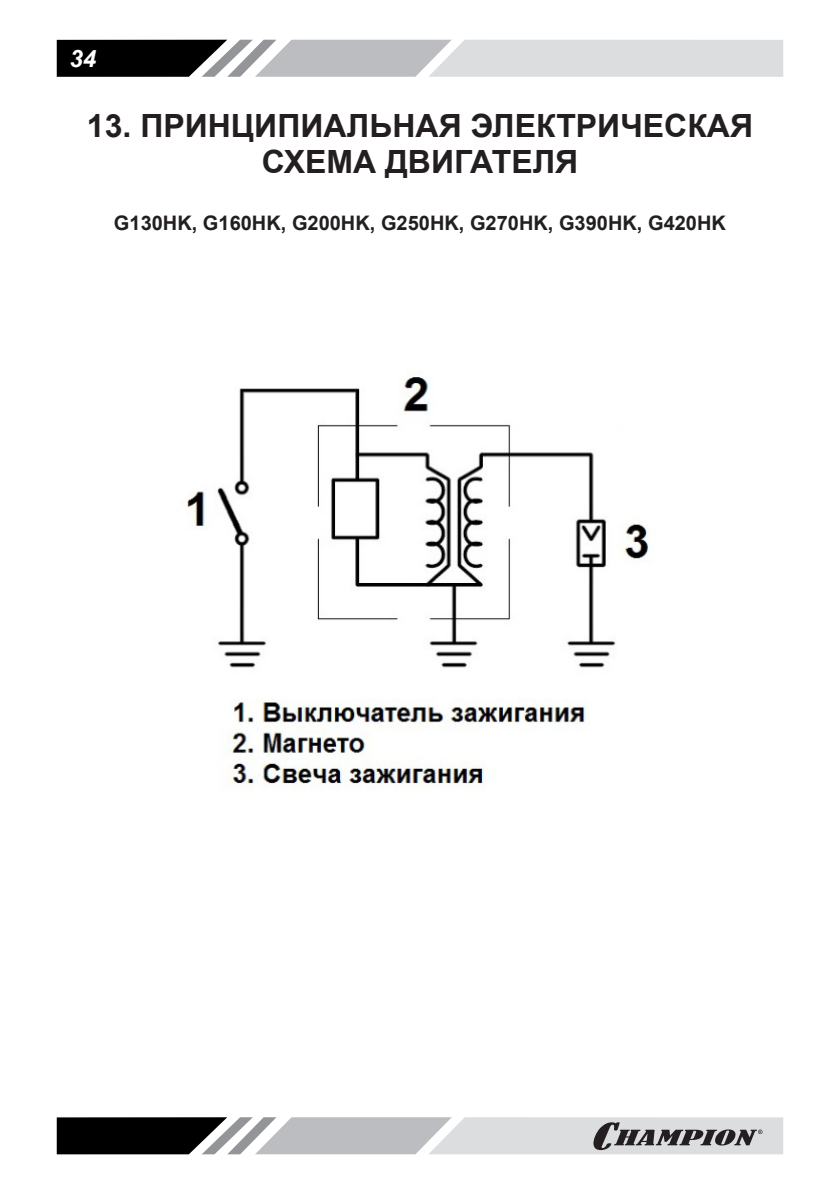
<style>
.page{position:relative;width:840px;height:1191px;background:#fff}
.page>*{position:absolute;margin:0;border:0;box-sizing:border-box;transform-origin:0 0}
.t1{font:700 32px/36px "Arial";color:#231f20;text-align:center}
.t2{font:italic 700 24px "Arial";color:#fff}
.t3{font:700 20px "Arial";color:#231f20}
</style>
<div class="page">
<svg style="left:57px;top:40px;width:725px;height:37px;background:#a7a8a9"></svg>
<svg style="left:57px;top:1117px;width:725px;height:37px;background:#9c9c9e"></svg>
<img style="left:187px;top:377px;width:462px;height:411px">
<p class="t2" style="left:70px;top:44px;width:28px">34</p>
<h1 class="t1" style="left:87px;top:108px;width:667px">13. ПРИНЦИПИАЛЬНАЯ ЭЛЕКТРИЧЕСКАЯ<br>СХЕМА ДВИГАТЕЛЯ</h1>
<p class="t3" style="left:114px;top:209px;width:613px">G130HK, G160HK, G200HK, G250HK, G270HK, G390HK, G420HK</p>
</div>
